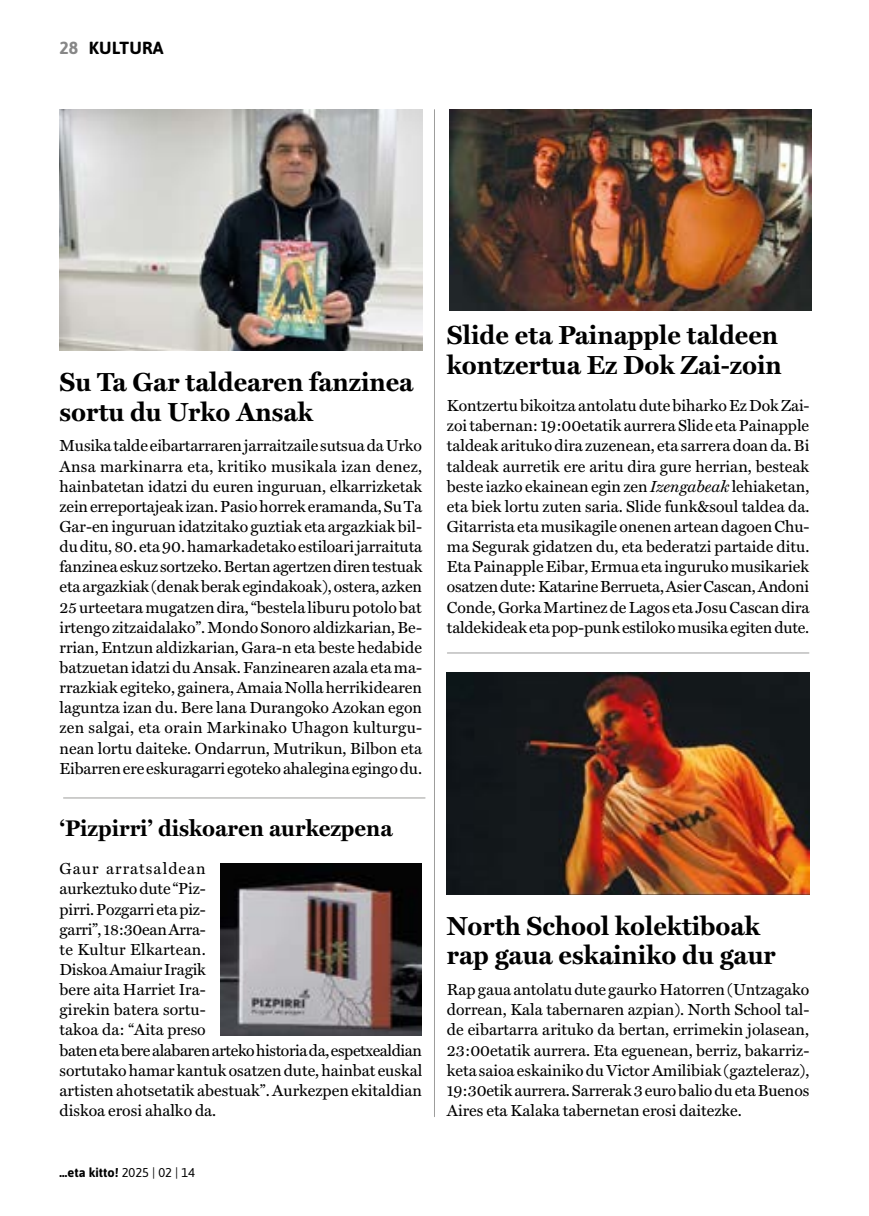
<style>
.page{position:relative;width:869px;height:1216px;background:#fff}
.page>*{position:absolute;margin:0;border:0;box-sizing:border-box;transform-origin:0 0}
.t1{font:700 26.25px/29.8px "Miller Text";color:#000}
.t2{font:700 22.75px "Miller Text";color:#000}
.t3{font:700 17.5px "Asap";letter-spacing:.01em;color:#000}
.t4{font:16.1px/20.1px "Miller Text Roman";letter-spacing:-.005em;color:#000;text-align:justify}
.t5{font:700 12.78px "Asap";color:#000}
.s1{color:#878787}
.s2{font-weight:400}
.s3{font-family:"Miller Text";font-style:italic}
</style>
<div class="page">
<hr style="left:434px;top:110px;width:1px;height:1006px;background:#9d9d9c">
<hr style="left:63px;top:797px;width:362px;height:1px;background:#9d9d9c">
<hr style="left:447px;top:652px;width:361px;height:1px;background:#9d9d9c">
<img style="left:60px;top:109px;width:362px;height:242px">
<img style="left:220px;top:863px;width:201px;height:172px">
<img style="left:446px;top:673px;width:363px;height:221px">
<img style="left:449px;top:109px;width:362px;height:202px">
<p class="t3" style="left:60px;top:36px;width:105px"><span class="s1">28</span> KULTURA</p>
<h1 class="t1" style="left:60px;top:367px;width:355px">Su Ta Gar taldearen fanzinea sortu du Urko Ansak</h1>
<p class="t4" style="left:60px;top:436px;width:364px">Musika talde eibartarraren jarraitzaile sutsua da Urko Ansa markinarra eta, kritiko musikala izan denez, hainbatetan idatzi du euren inguruan, elkarrizketak zein erreportajeak izan. Pasio horrek eramanda, Su Ta Gar-en inguruan idatzitako guztiak eta argazkiak bil&shy;du ditu, 80. eta 90. hamarkadetako estiloari jarraituta fanzinea eskuz sortzeko. Bertan agertzen diren testuak eta argazkiak (denak berak egindakoak), ostera, azken 25 urteetara mugatzen dira, “bestela liburu potolo bat irtengo zitzaidalako”. Mondo Sonoro aldizkarian, Be&shy;rrian, Entzun aldizkarian, Gara-n eta beste hedabide batzuetan idatzi du Ansak. Fanzinearen azala eta ma&shy;rrazkiak egiteko, gainera, Amaia Nolla herrikidearen laguntza izan du. Bere lana Durangoko Azokan egon zen salgai, eta orain Markinako Uhagon kulturgu&shy;nean lortu daiteke. Ondarrun, Mutrikun, Bilbon eta Eibarren ere eskuragarri egoteko ahalegina egingo du.</p>
<h2 class="t2" style="left:60px;top:815px;width:334px">‘Pizpirri’ diskoaren aurkezpena</h2>
<p class="t4" style="left:60px;top:858px;width:364px;text-align:left">Gaur arratsaldean<br>aurkeztuko dute “Piz-<br>pirri. Pozgarri eta piz-<br>garri”, 18:30ean Arra-<br>te Kultur Elkartean.<br>Diskoa Amaiur Iragik<br>bere aita Harriet Ira-<br>girekin batera sortu-<br>takoa da: “Aita preso<br>baten eta bere alabaren arteko historia da, espetxealdian sortutako hamar kantuk osatzen dute, hainbat euskal artisten ahotsetatik abestuak”. Aurkezpen ekitaldian diskoa erosi ahalko da.</p>
<p class="t5" style="left:60px;top:1162px;width:137px">…eta kitto! <span class="s2">2025 | 02 | 14</span></p>
<h1 class="t1" style="left:446px;top:320px;width:336px">Slide eta Painapple taldeen kontzertua Ez Dok Zai-zoin</h1>
<p class="t4" style="left:446px;top:395px;width:364px">Kontzertu bikoitza antolatu dute biharko Ez Dok Zai&shy;zoi tabernan: 19:00etatik aurrera Slide eta Painapple taldeak arituko dira zuzenean, eta sarrera doan da. Bi taldeak aurretik ere aritu dira gure herrian, besteak beste iazko ekainean egin zen <span class="s3">Izengabeak</span> lehiaketan, eta biek lortu zuten saria. Slide funk&amp;soul taldea da.<br>Gitarrista eta musikagile onenen artean dagoen Chu&shy;ma Segurak gidatzen du, eta bederatzi partaide ditu.<br>Eta Painapple Eibar, Ermua eta inguruko musikariek osatzen dute: Katarine Berrueta, Asier Cascan, Andoni Conde, Gorka Martinez de Lagos eta Josu Cascan dira taldekideak eta pop-punk estiloko musika egiten dute.</p>
<h1 class="t1" style="left:446px;top:910px;width:330px">North School kolektiboak rap gaua eskainiko du gaur</h1>
<p class="t4" style="left:446px;top:979px;width:364px">Rap gaua antolatu dute gaurko Hatorren (Untzagako dorrean, Kala tabernaren azpian). North School tal&shy;de eibartarra arituko da bertan, errimekin jolasean, 23:00etatik aurrera. Eta eguenean, berriz, bakarriz&shy;keta saioa eskainiko du Victor Amilibiak (gazteleraz), 19:30etik aurrera. Sarrerak 3 euro balio du eta Buenos Aires eta Kalaka tabernetan erosi daitezke.</p>
</div>
